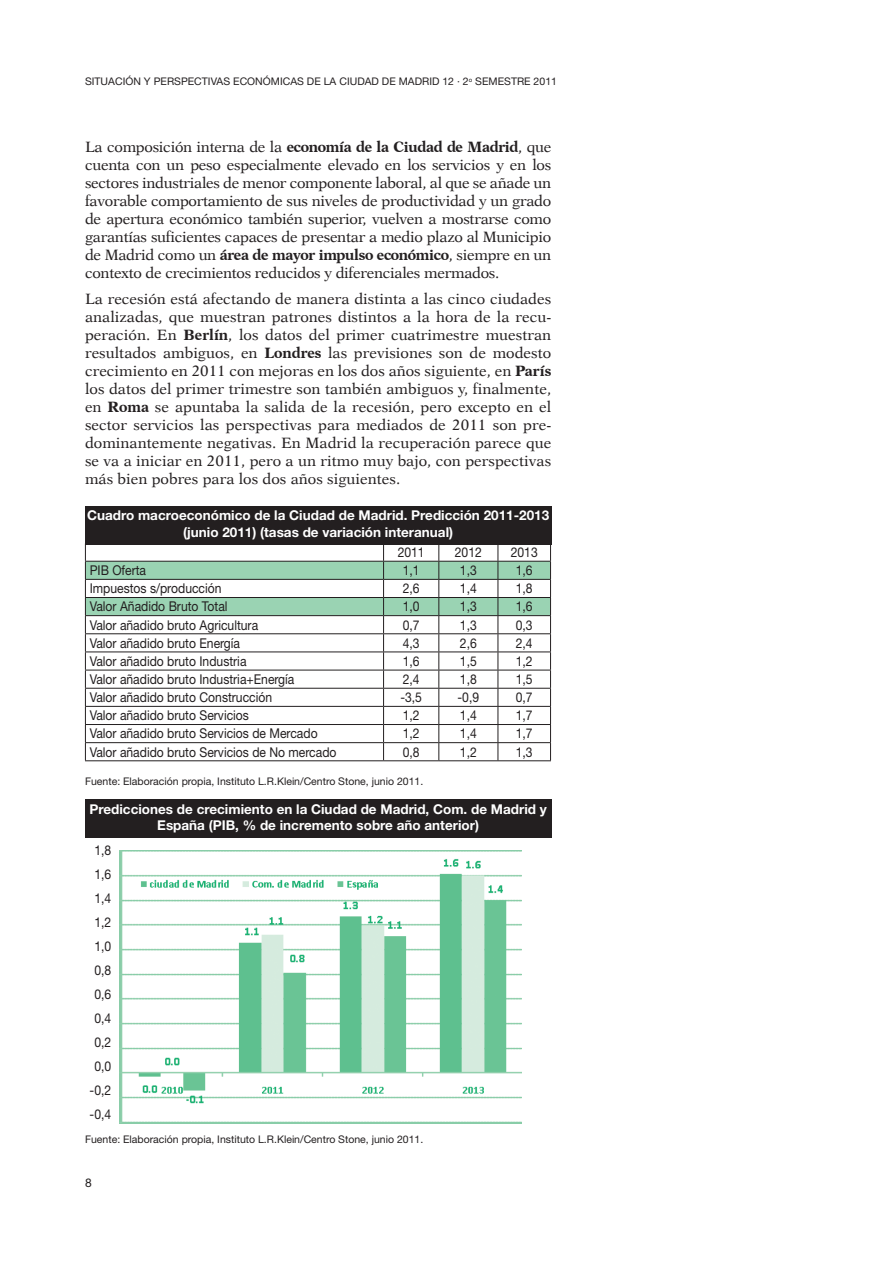
<style>
.page{position:relative;width:893px;height:1263px;background:#fff}
.page>*{position:absolute;margin:0;border:0;box-sizing:border-box;transform-origin:0 0}
.t1{font:15px/18px "Dutch 823 BT Roman B";letter-spacing:-.02em;color:#231f20;text-align:justify}
.t2{font:15px "Dutch 823 BT Bold B";letter-spacing:-.02em;color:#231f20}
.t3{font:13.5px/24px "Helvetica Neue LT Std";color:#231f20;text-align:center;scale:.9 1}
.t4{font:700 13.5px/16.2px "Helvetica Neue LT Std";color:#fff;text-align:center}
.t5{font:12px "Helvetica Neue LT Std";color:#231f20}
.t6{font:10.5px "Helvetica Neue";color:#231f20}
.t7{font:10.5px "Helvetica Neue LT Std";color:#231f20}
.s1{font-family:"Dutch 823 BT Bold B"}
.s2{font-family:"Dutch 823 BT Roman B"}
</style>
<div class="page">
<div style="left:85px;top:800px;width:466px;height:38px;background:#231f20"></div>
<div style="left:85px;top:506px;width:466px;height:38px;background:#231f20"></div>
<svg style="left:85px;top:544px;width:466px;height:216px"></svg>
<hr style="left:85px;top:760px;width:299px;height:1px;background:#231f20">
<hr style="left:384px;top:760px;width:55px;height:1px;background:#231f20">
<hr style="left:439px;top:760px;width:59px;height:1px;background:#231f20">
<hr style="left:498px;top:760px;width:53px;height:1px;background:#231f20">
<img style="left:119px;top:850px;width:403px;height:273px">
<p class="t7" style="left:85px;top:75px;width:157px">SITUACIÓN Y PERSPECTIVAS económicas</p>
<p class="t7" style="left:307px;top:75px;width:40px">delaciudad</p>
<p class="t7" style="left:382px;top:75px;width:25px">de madrid</p>
<p class="t7" style="left:442px;top:75px;width:116px">12 · 2<sup>o</sup> SEMESTRE 2011</p>
<p class="t1" style="left:85px;top:137px;width:468px">La composición interna de la <span class="s1">economía de la Ciudad de Madrid</span>, que cuenta con un peso especialmente elevado en los servicios y en los sectores industriales de menor componente laboral, al que se añade un favorable comportamiento de sus niveles de productividad y un grado de apertura económico también superior, vuelven a mostrarse como garantías suficientes capaces de presentar a medio plazo al Municipio</p>
<p class="t2" style="left:85px;top:245px;width:468px"><span class="s2">de Madrid como un</span> área de mayor impulso económico<span class="s2">, siempre en un</span></p>
<p class="t1" style="left:85px;top:259px;width:468px;line-height:26.5px">contexto de crecimientos reducidos y diferenciales mermados.<br>La recesión está afectando de manera distinta a las cinco ciudades</p>
<p class="t1" style="left:85px;top:308px;width:468px">analizadas, que muestran patrones distintos a la hora de la recu&shy;peración. En <span class="s1">Berlín</span>, los datos del primer cuatrimestre muestran resultados ambiguos, en <span class="s1">Londres</span> las previsiones son de modesto crecimiento en 2011 con mejoras en los dos años siguiente, en <span class="s1">París </span>los datos del primer trimestre son también ambiguos y, finalmente, en <span class="s1">Roma</span> se apuntaba la salida de la recesión, pero excepto en el sector servicios las perspectivas para mediados de 2011 son pre&shy;dominantemente negativas. En Madrid la recuperación parece que se va a iniciar en 2011, pero a un ritmo muy bajo, con perspectivas más bien pobres para los dos años siguientes.</p>
<p class="t4" style="left:87px;top:507px;width:464px">Cuadro macroeconómico de la Ciudad de Madrid. Predicción 2011-2013 (junio 2011) (tasas de variación interanual)</p>
<p class="t3" style="left:398px;top:540px;width:32px">2011</p>
<p class="t3" style="left:455px;top:540px;width:32px">2012</p>
<p class="t3" style="left:511px;top:540px;width:32px">2013</p>
<p class="t3" style="left:90px;top:558px;width:64px">PIB Oferta</p>
<p class="t3" style="left:403px;top:558px;width:20px">1,1</p>
<p class="t3" style="left:460px;top:558px;width:20px">1,3</p>
<p class="t3" style="left:516px;top:558px;width:20px">1,6</p>
<p class="t3" style="left:90px;top:576px;width:148px">Impuestos s/producción</p>
<p class="t3" style="left:403px;top:576px;width:20px">2,6</p>
<p class="t3" style="left:460px;top:576px;width:20px">1,4</p>
<p class="t3" style="left:516px;top:576px;width:20px">1,8</p>
<p class="t3" style="left:90px;top:594px;width:155px">Valor Añadido Bruto Total</p>
<p class="t3" style="left:403px;top:594px;width:20px">1,0</p>
<p class="t3" style="left:460px;top:594px;width:20px">1,3</p>
<p class="t3" style="left:516px;top:594px;width:20px">1,6</p>
<p class="t3" style="left:90px;top:612px;width:189px">Valor añadido bruto Agricultura</p>
<p class="t3" style="left:403px;top:612px;width:20px">0,7</p>
<p class="t3" style="left:460px;top:612px;width:20px">1,3</p>
<p class="t3" style="left:516px;top:612px;width:20px">0,3</p>
<p class="t3" style="left:90px;top:631px;width:169px">Valor añadido bruto Energía</p>
<p class="t3" style="left:403px;top:631px;width:20px">4,3</p>
<p class="t3" style="left:460px;top:631px;width:20px">2,6</p>
<p class="t3" style="left:516px;top:631px;width:20px">2,4</p>
<p class="t3" style="left:90px;top:649px;width:176px">Valor añadido bruto Industria</p>
<p class="t3" style="left:403px;top:649px;width:20px">1,6</p>
<p class="t3" style="left:460px;top:649px;width:20px">1,5</p>
<p class="t3" style="left:516px;top:649px;width:20px">1,2</p>
<p class="t3" style="left:90px;top:667px;width:229px">Valor añadido bruto Industria+Energía</p>
<p class="t3" style="left:403px;top:667px;width:20px">2,4</p>
<p class="t3" style="left:460px;top:667px;width:20px">1,8</p>
<p class="t3" style="left:516px;top:667px;width:20px">1,5</p>
<p class="t3" style="left:90px;top:685px;width:204px">Valor añadido bruto Construcción</p>
<p class="t3" style="left:400px;top:685px;width:26px">-3,5</p>
<p class="t3" style="left:458px;top:685px;width:26px">-0,9</p>
<p class="t3" style="left:516px;top:685px;width:20px">0,7</p>
<p class="t3" style="left:90px;top:703px;width:179px">Valor añadido bruto Servicios</p>
<p class="t3" style="left:403px;top:703px;width:20px">1,2</p>
<p class="t3" style="left:460px;top:703px;width:20px">1,4</p>
<p class="t3" style="left:516px;top:703px;width:20px">1,7</p>
<p class="t3" style="left:90px;top:721px;width:255px">Valor añadido bruto Servicios de Mercado</p>
<p class="t3" style="left:403px;top:721px;width:20px">1,2</p>
<p class="t3" style="left:460px;top:721px;width:20px">1,4</p>
<p class="t3" style="left:516px;top:721px;width:20px">1,7</p>
<p class="t3" style="left:90px;top:739px;width:276px">Valor añadido bruto Servicios de No mercado</p>
<p class="t3" style="left:403px;top:739px;width:20px">0,8</p>
<p class="t3" style="left:460px;top:739px;width:20px">1,2</p>
<p class="t3" style="left:516px;top:739px;width:20px">1,3</p>
<p class="t6" style="left:85px;top:775px;width:340px">Fuente: Elaboración propia, Instituto L.R.Klein/Centro Stone, junio 2011.</p>
<p class="t4" style="left:89px;top:801px;width:459px">Predicciones de crecimiento en la Ciudad de Madrid, Com. de Madrid y<br>España (PIB, % de incremento sobre año anterior)</p>
<p class="t3" style="left:90px;top:838px;width:26px">1,8<br>1,6<br>1,4<br>1,2<br>1,0<br>0,8<br>0,6<br>0,4<br>0,2<br>0,0 -0,2 -0,4</p>
<p class="t6" style="left:85px;top:1133px;width:340px">Fuente: Elaboración propia, Instituto L.R.Klein/Centro Stone, junio 2011.</p>
<p class="t5" style="left:85px;top:1175px;width:8px">8</p>
</div>
